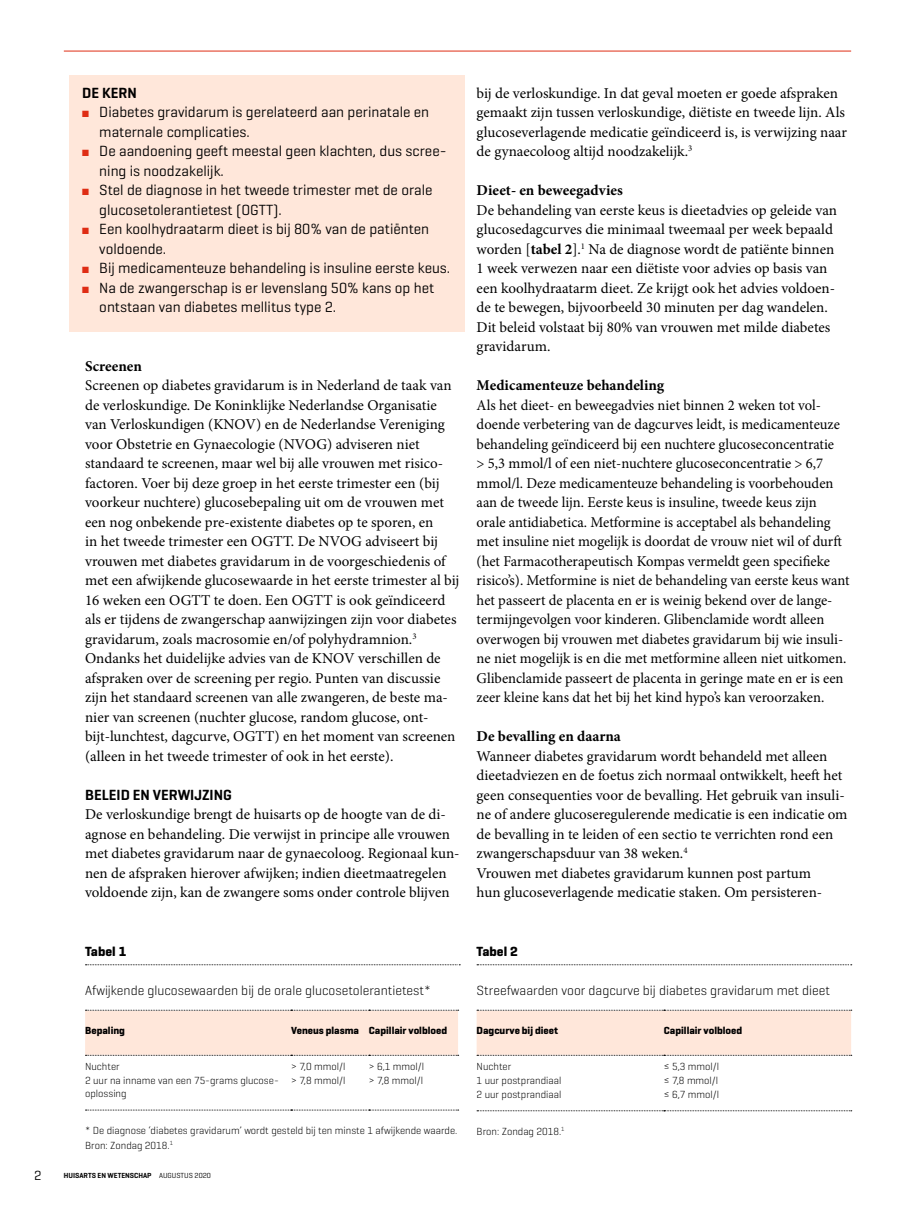
<style>
.page{position:relative;width:915px;height:1212px;background:#fff}
.page>*{position:absolute;margin:0;border:0;box-sizing:border-box;transform-origin:0 0}
.Para_broodtekst{font:15px/19.5px "Minion Pro";color:#000}
.t1{font:15px/19.5px "Geogrotesque";color:#000}
.SectionHeading_2_sub{font:700 15px "Minion Pro";color:#000}
.SectionHeading_1_tus{font:600 15px "Geogrotesque";color:#000}
.Box_Heading_kader_ko{font:600 15px "Geogrotesque";color:#000}
.Tabel_Caption_tabel{font:300 13.5px "Geogrotesque";color:#000}
.Table_Caption_tabel{font:700 13.5px "Geogrotesque";color:#000}
.t2{font:13.5px "Geogrotesque";color:#000}
.Table_Entry_left_tab{font:300 10.5px/13.5px "Geogrotesque";color:#000}
.Table_Legend_legenda{font:300 10.5px "Geogrotesque";color:#000}
.Table_Heading_kopreg{font:700 10.5px "Geogrotesque";color:#000}
.t3{font:600 7.5px "Geogrotesque";color:#000}
.t4{font:7.5px "Geogrotesque";color:#000}
.s1{color:#df2d14}
.s2{font-weight:700}
.s3{font-weight:400}
</style>
<div class="page">
<hr style="left:64px;top:51px;width:786px;height:1px;background:#df2d14">
<svg style="left:477px;top:964px;width:374px;height:1px"></svg>
<svg style="left:477px;top:1110px;width:374px;height:1px"></svg>
<div style="left:476px;top:1010px;width:375px;height:46px;background:#ffe7da"></div>
<div style="left:69px;top:76px;width:396px;height:256px;background:#ffe7da"></div>
<svg style="left:85px;top:964px;width:375px;height:1px"></svg>
<svg style="left:85px;top:1110px;width:373px;height:1px"></svg>
<div style="left:85px;top:1010px;width:373px;height:46px;background:#ffe7da"></div>
<p class="Box_Heading_kader_ko" style="left:82px;top:83px;width:56px">DE KERN</p>
<p class="t1" style="left:99px;top:102px;width:331px;text-indent:-17px"><span class="s1">■</span> Diabetes gravidarum is gerelateerd aan perinatale en maternale complicaties.</p>
<p class="t1" style="left:99px;top:141px;width:348px;text-indent:-17px"><span class="s1">■</span> De aandoening geeft meestal geen klachten, dus scree&shy;ning is noodzakelijk.</p>
<p class="t1" style="left:99px;top:180px;width:335px;text-indent:-17px"><span class="s1">■</span> Stel de diagnose in het tweede trimester met de orale glucosetolerantietest (OGTT).</p>
<p class="t1" style="left:99px;top:219px;width:331px;text-indent:-17px"><span class="s1">■</span> Een koolhydraatarm dieet is bij 80% van de patiënten voldoende.</p>
<p class="t1" style="left:82px;top:258px;width:369px"><span class="s1">■</span> Bij medicamenteuze behandeling is insuline eerste keus.</p>
<p class="t1" style="left:99px;top:277px;width:336px;text-indent:-17px"><span class="s1">■</span> Na de zwangerschap is er levenslang 50% kans op het ontstaan van diabetes mellitus type 2.</p>
<p class="SectionHeading_2_sub" style="left:85px;top:355px;width:58px">Screenen</p>
<p class="Para_broodtekst" style="left:85px;top:376px;width:375px">Screenen op diabetes gravidarum is in Nederland de taak van de verloskundige. De Koninklijke Nederlandse Organisatie van Verloskundigen (KNOV) en de Nederlandse Vereniging voor Obstetrie en Gynaecologie (NVOG) adviseren niet standaard te screenen, maar wel bij alle vrouwen met risico&shy;factoren. Voer bij deze groep in het eerste trimester een (bij voorkeur nuchtere) glucosebepaling uit om de vrouwen met een nog onbekende pre-existente diabetes op te sporen, en<br>in het tweede trimester een OGTT. De NVOG adviseert bij vrouwen met diabetes gravidarum in de voorgeschiedenis of met een afwijkende glucosewaarde in het eerste trimester al bij 16 weken een OGTT te doen. Een OGTT is ook geïndiceerd als er tijdens de zwangerschap aanwijzingen zijn voor diabetes gravidarum, zoals macrosomie en/of polyhydramnion.<sup>3</sup></p>
<p class="Para_broodtekst" style="left:85px;top:649px;width:372px">Ondanks het duidelijke advies van de KNOV verschillen de afspraken over de screening per regio. Punten van discussie zijn het standaard screenen van alle zwangeren, de beste ma&shy;nier van screenen (nuchter glucose, random glucose, ont&shy;bijt-lunchtest, dagcurve, OGTT) en het moment van screenen (alleen in het tweede trimester of ook in het eerste).</p>
<p class="SectionHeading_1_tus" style="left:85px;top:785px;width:148px">BELEID EN VERWIJZING</p>
<p class="Para_broodtekst" style="left:85px;top:805px;width:376px">De verloskundige brengt de huisarts op de hoogte van de di&shy;agnose en behandeling. Die verwijst in principe alle vrouwen met diabetes gravidarum naar de gynaecoloog. Regionaal kun&shy;nen de afspraken hierover afwijken; indien dieetmaatregelen voldoende zijn, kan de zwangere soms onder controle blijven</p>
<p class="Para_broodtekst" style="left:476px;top:83px;width:371px">bij de verloskundige. In dat geval moeten er goede afspraken gemaakt zijn tussen verloskundige, diëtiste en tweede lijn. Als glucoseverlagende medicatie geïndiceerd is, is verwijzing naar de gynaecoloog altijd noodzakelijk.<sup>3</sup></p>
<p class="SectionHeading_2_sub" style="left:476px;top:180px;width:148px">Dieet- en beweegadvies</p>
<p class="Para_broodtekst" style="left:476px;top:200px;width:362px">De behandeling van eerste keus is dieetadvies op geleide van glucosedagcurves die minimaal tweemaal per week bepaald worden [<span class="s2">tabel 2</span>].<sup>1</sup> Na de diagnose wordt de patiënte binnen 1 week verwezen naar een diëtiste voor advies op basis van een koolhydraatarm dieet. Ze krijgt ook het advies voldoen&shy;de te bewegen, bijvoorbeeld 30 minuten per dag wandelen.<br>Dit beleid volstaat bij 80% van vrouwen met milde diabetes gravidarum.</p>
<p class="SectionHeading_2_sub" style="left:476px;top:375px;width:189px">Medicamenteuze behandeling</p>
<p class="Para_broodtekst" style="left:476px;top:395px;width:374px">Als het dieet- en beweegadvies niet binnen 2 weken tot vol&shy;doende verbetering van de dagcurves leidt, is medicamenteuze behandeling geïndiceerd bij een nuchtere glucoseconcentratie<br>&gt; 5,3 mmol/l of een niet-nuchtere glucoseconcentratie &gt; 6,7 mmol/l. Deze medicamenteuze behandeling is voorbehouden aan de tweede lijn. Eerste keus is insuline, tweede keus zijn<br>orale antidiabetica. Metformine is acceptabel als behandeling met insuline niet mogelijk is doordat de vrouw niet wil of durft (het Farmacotherapeutisch Kompas vermeldt geen specifieke risico’s). Metformine is niet de behandeling van eerste keus want het passeert de placenta en er is weinig bekend over de lange&shy;termijngevolgen voor kinderen. Glibenclamide wordt alleen overwogen bij vrouwen met diabetes gravidarum bij wie insuli&shy;ne niet mogelijk is en die met metformine alleen niet uitkomen.<br>Glibenclamide passeert de placenta in geringe mate en er is een zeer kleine kans dat het bij het kind hypo’s kan veroorzaken.</p>
<p class="SectionHeading_2_sub" style="left:476px;top:726px;width:146px">De bevalling en daarna</p>
<p class="Para_broodtekst" style="left:476px;top:746px;width:372px">Wanneer diabetes gravidarum wordt behandeld met alleen dieetadviezen en de foetus zich normaal ontwikkelt, heeft het geen consequenties voor de bevalling. Het gebruik van insuli&shy;ne of andere glucoseregulerende medicatie is een indicatie om de bevalling in te leiden of een sectio te verrichten rond een zwangerschapsduur van 38 weken.<sup>4</sup></p>
<p class="Para_broodtekst" style="left:476px;top:863px;width:347px">Vrouwen met diabetes gravidarum kunnen post partum hun glucoseverlagende medicatie staken. Om persisteren-</p>
<p class="Table_Caption_tabel" style="left:85px;top:943px;width:43px">Tabel 1</p>
<p class="Tabel_Caption_tabel" style="left:85px;top:982px;width:347px">Afwijkende glucosewaarden bij de orale glucosetolerantietest*</p>
<p class="Table_Heading_kopreg" style="left:85px;top:1024px;width:41px">Bepaling</p>
<p class="Table_Heading_kopreg" style="left:291px;top:1024px;width:69px">Veneus plasma</p>
<p class="Table_Heading_kopreg" style="left:369px;top:1024px;width:80px">Capillair volbloed</p>
<p class="Table_Entry_left_tab" style="left:85px;top:1059px;width:36px">Nuchter</p>
<p class="Table_Entry_left_tab" style="left:291px;top:1059px;width:56px">&gt; 7,0 mmol/l</p>
<p class="Table_Entry_left_tab" style="left:369px;top:1059px;width:57px">&gt; 6,1 mmol/l</p>
<p class="Table_Entry_left_tab" style="left:85px;top:1073px;width:193px">2 uur na inname van een 75-grams glucose&shy;oplossing</p>
<p class="Table_Entry_left_tab" style="left:291px;top:1073px;width:56px">&gt; 7,8 mmol/l</p>
<p class="Table_Entry_left_tab" style="left:369px;top:1073px;width:56px">&gt; 7,8 mmol/l</p>
<p class="Table_Legend_legenda" style="left:85px;top:1124px;width:374px">* De diagnose ‘diabetes gravidarum’ wordt gesteld bij ten minste 1 afwijkende waarde.</p>
<p class="Table_Legend_legenda" style="left:85px;top:1139px;width:89px">Bron: Zondag 2018.<sup>1</sup></p>
<p class="t2" style="left:34px;top:1166px;width:9px">2</p>
<p class="t3" style="left:64px;top:1171px;width:137px">HUISARTS EN WETENSCHAP <span class="s3">AUmaand null</span></p>
<p class="t4" style="left:167px;top:1171px;width:45px">GUSTUS 2020</p>
<p class="Table_Caption_tabel" style="left:476px;top:943px;width:43px">Tabel 2</p>
<p class="Tabel_Caption_tabel" style="left:476px;top:982px;width:355px">Streefwaarden voor dagcurve bij diabetes gravidarum met dieet</p>
<p class="Table_Heading_kopreg" style="left:476px;top:1024px;width:83px">Dagcurve bij dieet</p>
<p class="Table_Heading_kopreg" style="left:663px;top:1024px;width:80px">Capillair volbloed</p>
<p class="Table_Entry_left_tab" style="left:476px;top:1059px;width:36px">Nuchter</p>
<p class="Table_Entry_left_tab" style="left:663px;top:1059px;width:57px">≤ 5,3 mmol/l</p>
<p class="Table_Entry_left_tab" style="left:476px;top:1073px;width:86px">1 uur postprandiaal</p>
<p class="Table_Entry_left_tab" style="left:663px;top:1073px;width:56px">≤ 7,8 mmol/l</p>
<p class="Table_Entry_left_tab" style="left:476px;top:1087px;width:86px">2 uur postprandiaal</p>
<p class="Table_Entry_left_tab" style="left:663px;top:1087px;width:57px">≤ 6,7 mmol/l</p>
<p class="Table_Legend_legenda" style="left:476px;top:1124px;width:89px">Bron: Zondag 2018.<sup>1</sup></p>
</div>
